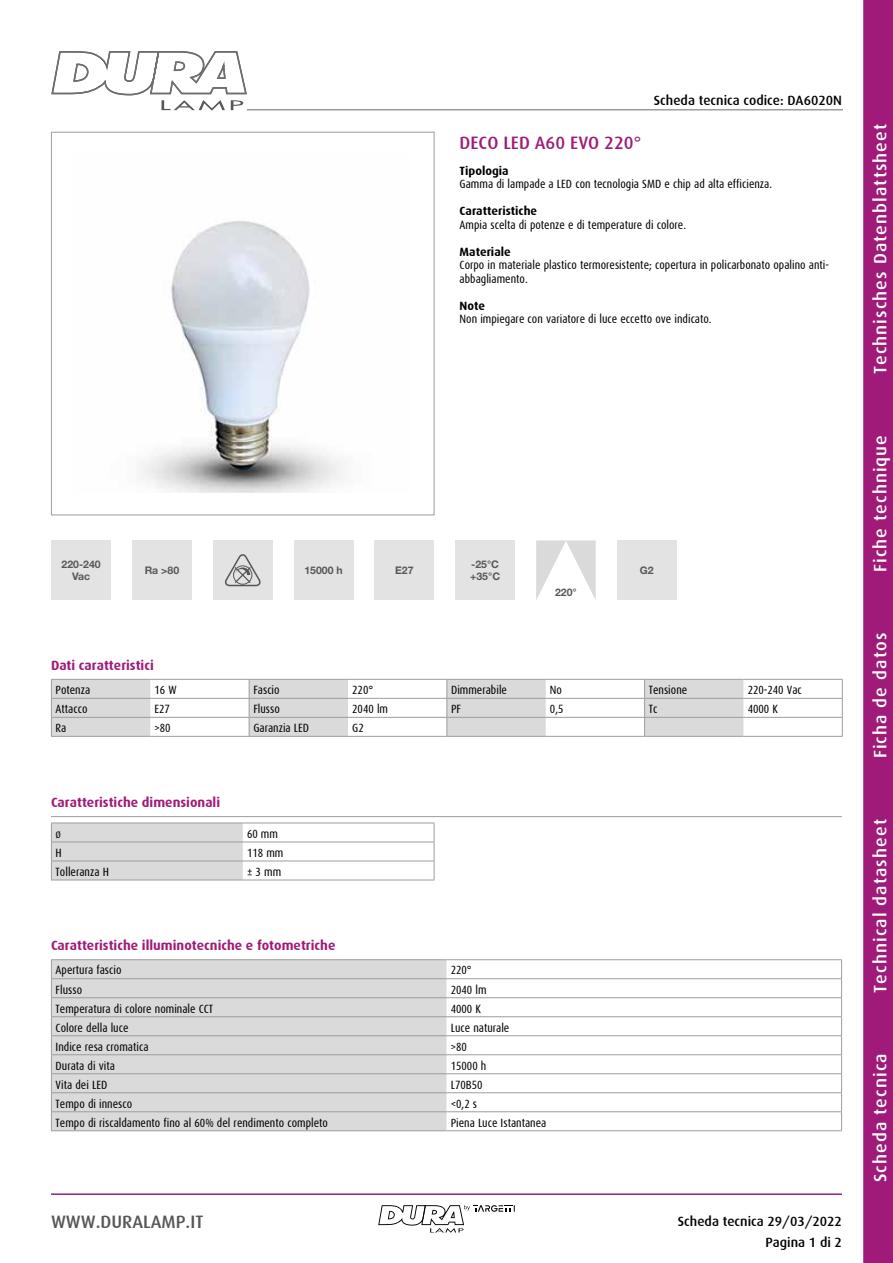
<style>
.page{position:relative;width:893px;height:1263px;background:#fff}
.page>*{position:absolute;margin:0;border:0;box-sizing:border-box;transform-origin:0 0}
.t1{font:500 18px "Dax";letter-spacing:.06em;color:#fff}
.t2{font:500 18px "Dax";color:#a01b79}
.t3{font:500 18px "Dax";color:#575756}
.t4{font:700 13.5px "Dax";color:#a01b79}
.t5{font:500 13.5px/21.3px "Dax";color:#000;text-align:right}
.t6{font:12px/13.5px "Dax Condensed";color:#000}
.t7{font:700 12px "Dax";color:#000}
.t8{font:700 10.5px/12.6px "Helvetica Neue LT Std";color:#585856;text-align:center}
</style>
<div class="page">
<svg style="left:863px;top:0;width:30px;height:1263px;background:#a2207b"></svg>
<hr style="left:51px;top:1193px;width:791px;height:2px;background:#a01b79">
<svg style="left:51px;top:51px;width:197px;height:60px"></svg>
<svg style="left:378px;top:1205px;width:137px;height:28px"></svg>
<hr style="left:247px;top:109px;width:596px;height:1px;background:#9d9d9c">
<img style="left:141px;top:221px;width:202px;height:271px">
<div style="left:51px;top:132px;width:383px;height:383px;border:1px solid #9d9d9c"></div>
<div style="left:51px;top:540px;width:60px;height:60px;background:#e3e3e3"></div>
<div style="left:617px;top:540px;width:59px;height:60px;background:#e3e3e3"></div>
<div style="left:375px;top:540px;width:59px;height:60px;background:#e3e3e3"></div>
<div style="left:132px;top:540px;width:60px;height:60px;background:#e3e3e3"></div>
<div style="left:455px;top:540px;width:60px;height:60px;background:#e3e3e3"></div>
<div style="left:213px;top:540px;width:60px;height:60px;background:#e3e3e3"></div>
<svg style="left:225px;top:554px;width:36px;height:33px"></svg>
<svg style="left:536px;top:540px;width:60px;height:60px"></svg>
<div style="left:294px;top:540px;width:59px;height:60px;background:#e3e3e3"></div>
<hr style="left:743px;top:679px;width:100px;height:1px;background:#9d9d9c">
<hr style="left:743px;top:698px;width:100px;height:1px;background:#9d9d9c">
<hr style="left:743px;top:717px;width:100px;height:1px;background:#9d9d9c">
<svg style="left:842px;top:680px;width:1px;height:56px"></svg>
<hr style="left:51px;top:736px;width:99px;height:1px;background:#9d9d9c">
<hr style="left:150px;top:736px;width:99px;height:1px;background:#9d9d9c">
<hr style="left:348px;top:736px;width:99px;height:1px;background:#9d9d9c">
<hr style="left:546px;top:736px;width:99px;height:1px;background:#9d9d9c">
<hr style="left:743px;top:736px;width:100px;height:1px;background:#9d9d9c">
<hr style="left:249px;top:736px;width:99px;height:1px;background:#9d9d9c">
<hr style="left:447px;top:736px;width:99px;height:1px;background:#9d9d9c">
<svg style="left:51px;top:679px;width:692px;height:57px"></svg>
<hr style="left:645px;top:736px;width:98px;height:1px;background:#9d9d9c">
<hr style="left:243px;top:823px;width:191px;height:1px;background:#9d9d9c">
<hr style="left:243px;top:842px;width:191px;height:1px;background:#9d9d9c">
<svg style="left:51px;top:823px;width:192px;height:57px;background:#d6d6d6"></svg>
<hr style="left:243px;top:861px;width:191px;height:1px;background:#9d9d9c">
<svg style="left:434px;top:823px;width:1px;height:57px"></svg>
<hr style="left:51px;top:880px;width:192px;height:1px;background:#9d9d9c">
<hr style="left:243px;top:880px;width:191px;height:1px;background:#9d9d9c">
<hr style="left:51px;top:816px;width:791px;height:1px;background:#9d9d9c">
<div style="left:52px;top:960px;width:394px;height:170px;background:#dadada"></div>
<hr style="left:446px;top:959px;width:396px;height:1px;background:#9d9d9c">
<hr style="left:446px;top:978px;width:396px;height:1px;background:#9d9d9c">
<hr style="left:446px;top:997px;width:396px;height:1px;background:#9d9d9c">
<hr style="left:446px;top:1016px;width:396px;height:1px;background:#9d9d9c">
<hr style="left:446px;top:1035px;width:396px;height:1px;background:#9d9d9c">
<hr style="left:446px;top:1054px;width:396px;height:1px;background:#9d9d9c">
<hr style="left:446px;top:1073px;width:396px;height:1px;background:#9d9d9c">
<hr style="left:446px;top:1092px;width:396px;height:1px;background:#9d9d9c">
<hr style="left:446px;top:1111px;width:396px;height:1px;background:#9d9d9c">
<svg style="left:841px;top:960px;width:1px;height:170px"></svg>
<hr style="left:446px;top:1130px;width:396px;height:1px;background:#9d9d9c">
<hr style="left:51px;top:959px;width:395px;height:1px;background:#9d9d9c">
<hr style="left:51px;top:978px;width:395px;height:1px;background:#9d9d9c">
<hr style="left:51px;top:997px;width:395px;height:1px;background:#9d9d9c">
<hr style="left:51px;top:1016px;width:395px;height:1px;background:#9d9d9c">
<hr style="left:51px;top:1035px;width:395px;height:1px;background:#9d9d9c">
<hr style="left:51px;top:1054px;width:395px;height:1px;background:#9d9d9c">
<hr style="left:51px;top:1073px;width:395px;height:1px;background:#9d9d9c">
<hr style="left:51px;top:1092px;width:395px;height:1px;background:#9d9d9c">
<hr style="left:51px;top:1111px;width:395px;height:1px;background:#9d9d9c">
<svg style="left:51px;top:960px;width:1px;height:170px"></svg>
<hr style="left:51px;top:1130px;width:395px;height:1px;background:#9d9d9c">
<p class="t5" style="left:654px;top:90px;width:190px">Scheda tecnica codice: DA6020N</p>
<h1 class="t2" style="left:460px;top:132px;width:183px">DECO LED A60 EVO 220°</h1>
<p class="t7" style="left:460px;top:164px;width:51px">Tipologia</p>
<p class="t6" style="left:460px;top:178px;width:314px">Gamma di lampade a LED con tecnologia SMD e chip ad alta efficienza.</p>
<p class="t7" style="left:460px;top:205px;width:79px">Caratteristiche</p>
<p class="t6" style="left:460px;top:218px;width:228px">Ampia scelta di potenze e di temperature di colore.</p>
<p class="t7" style="left:460px;top:245px;width:53px">Materiale</p>
<p class="t6" style="left:460px;top:259px;width:371px">Corpo in materiale plastico termoresistente; copertura in policarbonato opalino anti&shy;abbagliamento.</p>
<p class="t7" style="left:460px;top:299px;width:27px">Note</p>
<p class="t6" style="left:460px;top:313px;width:254px">Non impiegare con variatore di luce eccetto ove indicato.</p>
<p class="t8" style="left:470px;top:557px;width:31px;text-align:left">-25°C +35°C</p>
<p class="t8" style="left:62px;top:557px;width:41px">220-240<br>Vac</p>
<p class="t8" style="left:145px;top:564px;width:36px">Ra &gt;80</p>
<p class="t8" style="left:395px;top:564px;width:20px">E27</p>
<p class="t8" style="left:640px;top:564px;width:15px">G2</p>
<p class="t8" style="left:304px;top:564px;width:40px">15000 h</p>
<p class="t8" style="left:555px;top:585px;width:23px">220°</p>
<p class="t4" style="left:51px;top:658px;width:104px">Dati caratteristici</p>
<p class="t6" style="left:56px;top:683px;width:36px">Potenza</p>
<p class="t6" style="left:155px;top:683px;width:24px">16 W</p>
<p class="t6" style="left:253px;top:683px;width:28px">Fascio</p>
<p class="t6" style="left:352px;top:683px;width:23px">220°</p>
<p class="t6" style="left:451px;top:683px;width:57px">Dimmerabile</p>
<p class="t6" style="left:550px;top:683px;width:14px">No</p>
<p class="t6" style="left:649px;top:683px;width:40px">Tensione</p>
<p class="t6" style="left:748px;top:683px;width:56px">220-240 Vac</p>
<p class="t6" style="left:56px;top:702px;width:33px">Attacco</p>
<p class="t6" style="left:154px;top:702px;width:17px">E27</p>
<p class="t6" style="left:253px;top:702px;width:28px">Flusso</p>
<p class="t6" style="left:352px;top:702px;width:37px">2040 lm</p>
<p class="t6" style="left:451px;top:702px;width:11px">PF</p>
<p class="t6" style="left:550px;top:702px;width:15px">0,5</p>
<p class="t6" style="left:649px;top:702px;width:10px">Tc</p>
<p class="t6" style="left:748px;top:702px;width:32px">4000 K</p>
<p class="t6" style="left:56px;top:721px;width:12px">Ra</p>
<p class="t6" style="left:154px;top:721px;width:18px">&gt;80</p>
<p class="t6" style="left:253px;top:721px;width:57px">Garanzia LED</p>
<p class="t6" style="left:352px;top:721px;width:13px">G2</p>
<p class="t4" style="left:51px;top:794px;width:171px">Caratteristiche dimensionali</p>
<p class="t6" style="left:56px;top:827px;width:7px">ø</p>
<p class="t6" style="left:247px;top:827px;width:32px">60 mm</p>
<p class="t6" style="left:56px;top:846px;width:8px">H</p>
<p class="t6" style="left:247px;top:846px;width:38px">118 mm</p>
<p class="t6" style="left:56px;top:865px;width:55px">Tolleranza H</p>
<p class="t6" style="left:247px;top:865px;width:36px">± 3 mm</p>
<p class="t4" style="left:51px;top:938px;width:286px">Caratteristiche illuminotecniche e fotometriche</p>
<p class="t6" style="left:56px;top:964px;width:67px">Apertura fascio</p>
<p class="t6" style="left:451px;top:964px;width:23px">220°</p>
<p class="t6" style="left:56px;top:983px;width:28px">Flusso</p>
<p class="t6" style="left:451px;top:983px;width:37px">2040 lm</p>
<p class="t6" style="left:56px;top:1002px;width:159px">Temperatura di colore nominale CCT</p>
<p class="t6" style="left:451px;top:1002px;width:32px">4000 K</p>
<p class="t6" style="left:56px;top:1021px;width:74px">Colore della luce</p>
<p class="t6" style="left:451px;top:1021px;width:60px">Luce naturale</p>
<p class="t6" style="left:56px;top:1040px;width:94px">Indice resa cromatica</p>
<p class="t6" style="left:451px;top:1040px;width:18px">&gt;80</p>
<p class="t6" style="left:56px;top:1059px;width:61px">Durata di vita</p>
<p class="t6" style="left:451px;top:1059px;width:37px">15000 h</p>
<p class="t6" style="left:56px;top:1078px;width:53px">Vita dei LED</p>
<p class="t6" style="left:451px;top:1078px;width:33px">L70B50</p>
<p class="t6" style="left:56px;top:1097px;width:78px">Tempo di innesco</p>
<p class="t6" style="left:451px;top:1097px;width:28px">&lt;0,2 s</p>
<p class="t6" style="left:56px;top:1116px;width:274px">Tempo di riscaldamento fino al 60% del rendimento completo</p>
<p class="t6" style="left:451px;top:1116px;width:97px">Piena Luce Istantanea</p>
<h1 class="t3" style="left:51px;top:1212px;width:154px">WWW.DURALAMP.IT</h1>
<p class="t5" style="left:678px;top:1211px;width:166px">Scheda tecnica 29/03/2022<br>Pagina 1 di 2</p>
<h1 class="t1" style="left:870px;top:374px;width:252px;rotate:-90deg">Technisches Datenblattsheet</h1>
<h1 class="t1" style="left:870px;top:572px;width:139px;rotate:-90deg">Fiche technique</h1>
<h1 class="t1" style="left:870px;top:758px;width:127px;rotate:-90deg">Ficha de datos</h1>
<h1 class="t1" style="left:870px;top:993px;width:175px;rotate:-90deg">Technical datasheet</h1>
<h1 class="t1" style="left:870px;top:1182px;width:130px;rotate:-90deg">Scheda tecnica</h1>
</div>
